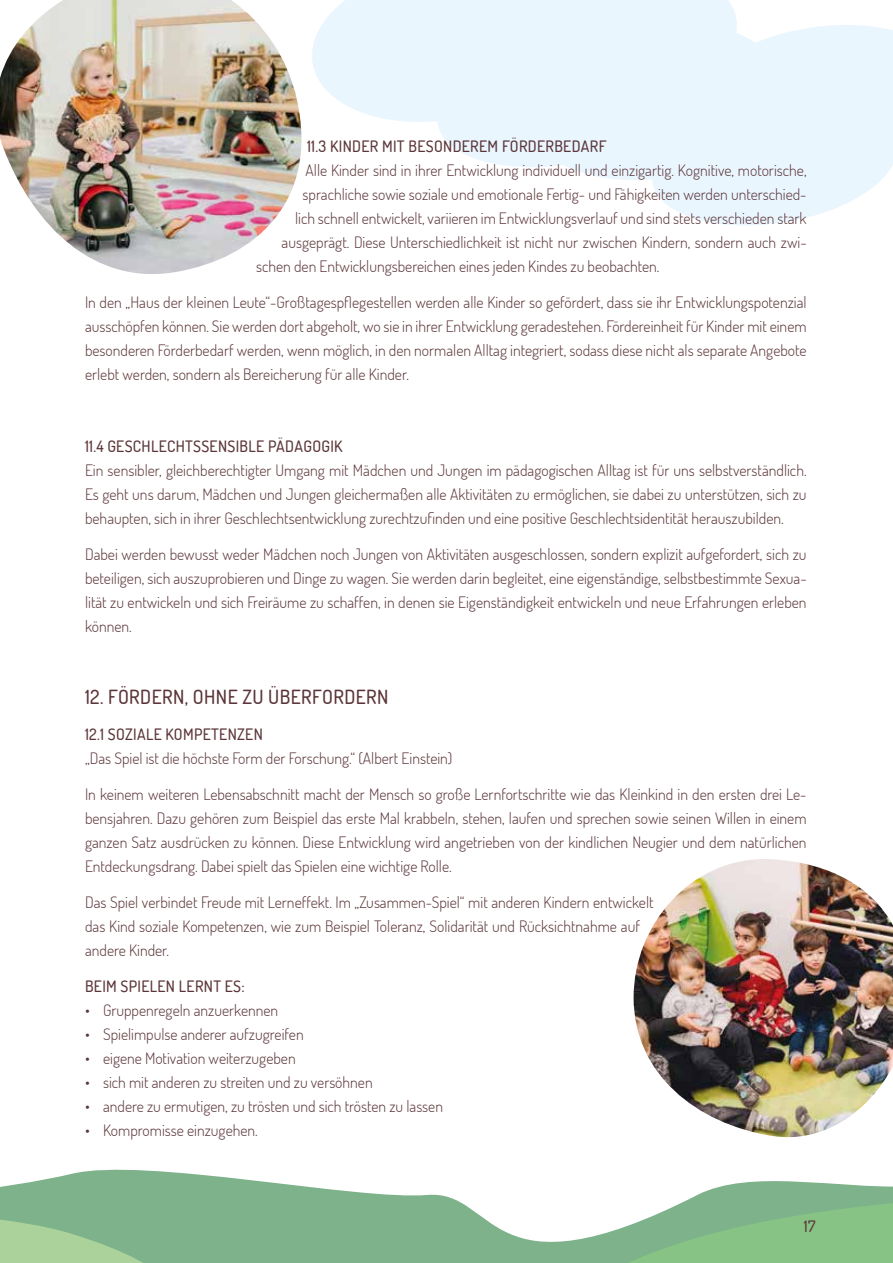
<style>
.page{position:relative;width:893px;height:1263px;background:#fff}
.page>*{position:absolute;margin:0;border:0;box-sizing:border-box;transform-origin:0 0}
.t1{font:500 19.5px "Dosis";letter-spacing:.02em;color:#5b3539}
.t2{font:300 15.75px/24px "Dosis";color:#5b3539;text-align:justify}
.t3{font:500 15.75px "Dosis";letter-spacing:.02em;color:#5b3539}
</style>
<div class="page">
<svg style="left:0;top:1169px;width:436px;height:94px;fill:#7db28a"></svg>
<svg style="left:319px;top:0;width:574px;height:225px"></svg>
<svg style="left:436px;top:1181px;width:457px;height:82px"></svg>
<svg style="left:0;top:1198px;width:292px;height:65px;background:#86b88d"></svg>
<img style="left:634px;top:859px;width:259px;height:279px">
<img style="left:0;top:0;width:319px;height:274px">
<p class="t3" style="left:307px;top:136px;width:301px">11.3 KINDER MIT BESONDEREM FÖRDERBEDARF</p>
<p class="t2" style="left:306px;top:157px;width:503px">Alle Kinder sind in ihrer Entwicklung individuell und einzigartig. Kognitive, motorische,</p>
<p class="t2" style="left:303px;top:181px;width:506px">sprachliche sowie soziale und emotionale Fertig- und Fähigkeiten werden unterschied-</p>
<p class="t2" style="left:295px;top:205px;width:513px">lich schnell entwickelt, variieren im Entwicklungsverlauf und sind stets verschieden stark</p>
<p class="t2" style="left:282px;top:229px;width:527px">ausgeprägt. Diese Unterschiedlichkeit ist nicht nur zwischen Kindern, sondern auch zwi-</p>
<p class="t2" style="left:256px;top:253px;width:405px">schen den Entwicklungsbereichen eines jeden Kindes zu beobachten.</p>
<p class="t2" style="left:85px;top:289px;width:723px">In den „Haus der kleinen Leute“-Großtagespflegestellen werden alle Kinder so gefördert, dass sie ihr Entwicklungspotenzial ausschöpfen können. Sie werden dort abgeholt, wo sie in ihrer Entwicklung geradestehen. Fördereinheit für Kinder mit einem besonderen Förderbedarf werden, wenn möglich, in den normalen Alltag integriert, sodass diese nicht als separate Angebote erlebt werden, sondern als Bereicherung für alle Kinder.</p>
<p class="t3" style="left:85px;top:436px;width:259px">11.4 GESCHLECHTSSENSIBLE PÄDAGOGIK</p>
<p class="t2" style="left:85px;top:457px;width:723px">Ein sensibler, gleichberechtigter Umgang mit Mädchen und Jungen im pädagogischen Alltag ist für uns selbstverständlich.<br>Es geht uns darum, Mädchen und Jungen gleichermaßen alle Aktivitäten zu ermöglichen, sie dabei zu unterstützen, sich zu behaupten, sich in ihrer Geschlechtsentwicklung zurechtzufinden und eine positive Geschlechtsidentität herauszubilden.</p>
<p class="t2" style="left:85px;top:541px;width:723px">Dabei werden bewusst weder Mädchen noch Jungen von Aktivitäten ausgeschlossen, sondern explizit aufgefordert, sich zu beteiligen, sich auszuprobieren und Dinge zu wagen. Sie werden darin begleitet, eine eigenständige, selbstbestimmte Sexua&shy;lität zu entwickeln und sich Freiräume zu schaffen, in denen sie Eigenständigkeit entwickeln und neue Erfahrungen erleben können.</p>
<p class="t1" style="left:85px;top:684px;width:305px">12. FÖRDERN, OHNE ZU ÜBERFORDERN</p>
<p class="t3" style="left:85px;top:724px;width:179px">12.1 SOZIALE KOMPETENZEN</p>
<p class="t2" style="left:85px;top:745px;width:369px">„Das Spiel ist die höchste Form der Forschung.“ (Albert Einstein)</p>
<p class="t2" style="left:85px;top:781px;width:723px">In keinem weiteren Lebensabschnitt macht der Mensch so große Lernfortschritte wie das Kleinkind in den ersten drei Le&shy;bensjahren. Dazu gehören zum Beispiel das erste Mal krabbeln, stehen, laufen und sprechen sowie seinen Willen in einem ganzen Satz ausdrücken zu können. Diese Entwicklung wird angetrieben von der kindlichen Neugier und dem natürlichen Entdeckungsdrang. Dabei spielt das Spielen eine wichtige Rolle.</p>
<p class="t2" style="left:85px;top:889px;width:570px;text-align:left">Das Spiel verbindet Freude mit Lerneffekt. Im „Zusammen-Spiel“ mit anderen Kindern entwickelt das Kind soziale Kompetenzen, wie zum Beispiel Toleranz, Solidarität und Rücksichtnahme auf andere Kinder.</p>
<p class="t3" style="left:85px;top:976px;width:161px">BEIM SPIELEN LERNT ES:</p>
<p class="t2" style="left:85px;top:997px;width:195px">• Gruppenregeln anzuerkennen</p>
<p class="t2" style="left:85px;top:1021px;width:220px">• Spielimpulse anderer aufzugreifen</p>
<p class="t2" style="left:85px;top:1045px;width:212px">• eigene Motivation weiterzugeben</p>
<p class="t2" style="left:85px;top:1069px;width:289px">• sich mit anderen zu streiten und zu versöhnen</p>
<p class="t2" style="left:85px;top:1093px;width:359px">• andere zu ermutigen, zu trösten und sich trösten zu lassen</p>
<p class="t2" style="left:85px;top:1117px;width:174px">• Kompromisse einzugehen.</p>
<p class="t3" style="left:804px;top:1216px;width:13px">17</p>
</div>
